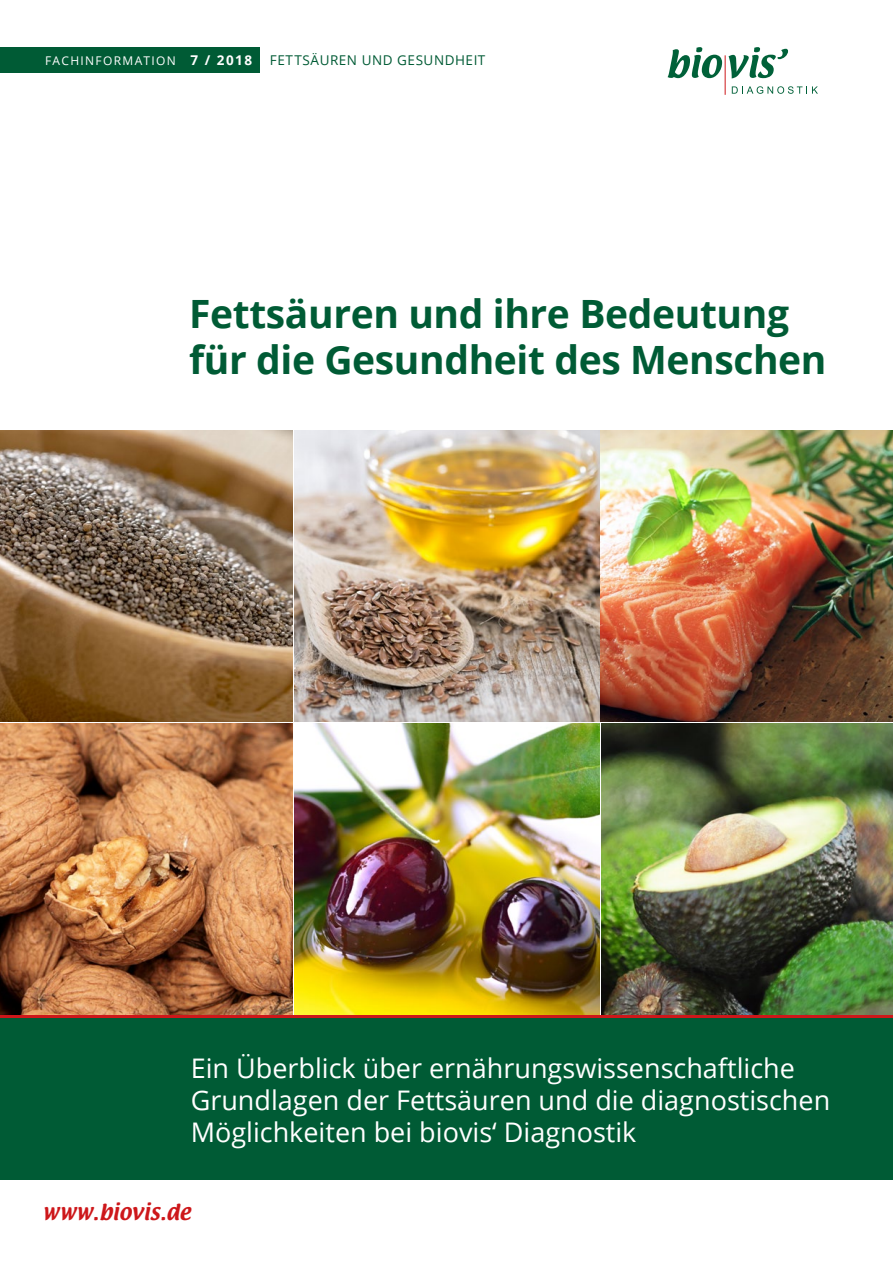
<style>
.page{position:relative;width:893px;height:1263px;background:#fff}
.page>*{position:absolute;margin:0;border:0;box-sizing:border-box;transform-origin:0 0}
.t1{font:700 39px "Open Sans";letter-spacing:-.01em;color:#005b35}
.t2{font:27px "Open Sans";color:#fff}
.t3{font:19.5px "Textile";letter-spacing:.01em;color:#cd171a}
.t4{font:13.5px "Open Sans";letter-spacing:.04em;color:#005b35}
.t5{font:12px "Open Sans";letter-spacing:.11em;color:#fff}
.s1{font-weight:700;font-size:13.5px}
</style>
<div class="page">
<div style="left:0;top:47px;width:259px;height:26px;background:#005b35"></div>
<hr style="left:725px;top:55px;width:1px;height:40px;background:#cd171a">
<svg style="left:668px;top:47px;width:120px;height:31px"></svg>
<svg style="left:732px;top:86px;width:86px;height:8px"></svg>
<div style="left:0;top:1016px;width:893px;height:164px;background:#005b35"></div>
<hr style="left:0;top:1015px;width:893px;height:2px;background:#cd171a">
<img style="left:601px;top:723px;width:292px;height:292px">
<img style="left:0;top:723px;width:293px;height:292px">
<img style="left:294px;top:723px;width:305px;height:292px">
<img style="left:601px;top:430px;width:292px;height:291px">
<img style="left:294px;top:430px;width:305px;height:291px">
<svg style="left:0;top:430px;width:293px;height:291px;background:#8a6e50"></svg>
<p class="t5" style="left:45px;top:53px;width:209px">FACHINFORMATION <span class="s1">7 / 2018</span></p>
<p class="t4" style="left:270px;top:51px;width:217px">FETTSÄUREN UND GESUNDHEIT</p>
<p class="t1" style="left:189px;top:286px;width:601px">Fettsäuren und ihre Bedeutung</p>
<p class="t1" style="left:189px;top:333px;width:639px">für die Gesundheit des Menschen</p>
<p class="t2" style="left:191px;top:1049px;width:606px">Ein Überblick über ernährungswissenschaftliche</p>
<p class="t2" style="left:191px;top:1081px;width:641px">Grundlagen der Fettsäuren und die diagnostischen</p>
<p class="t2" style="left:191px;top:1114px;width:447px">Möglichkeiten bei biovis‘ Diagnostik</p>
<p class="t3" style="left:43px;top:1198px;width:150px">www.biovis.de</p>
</div>
